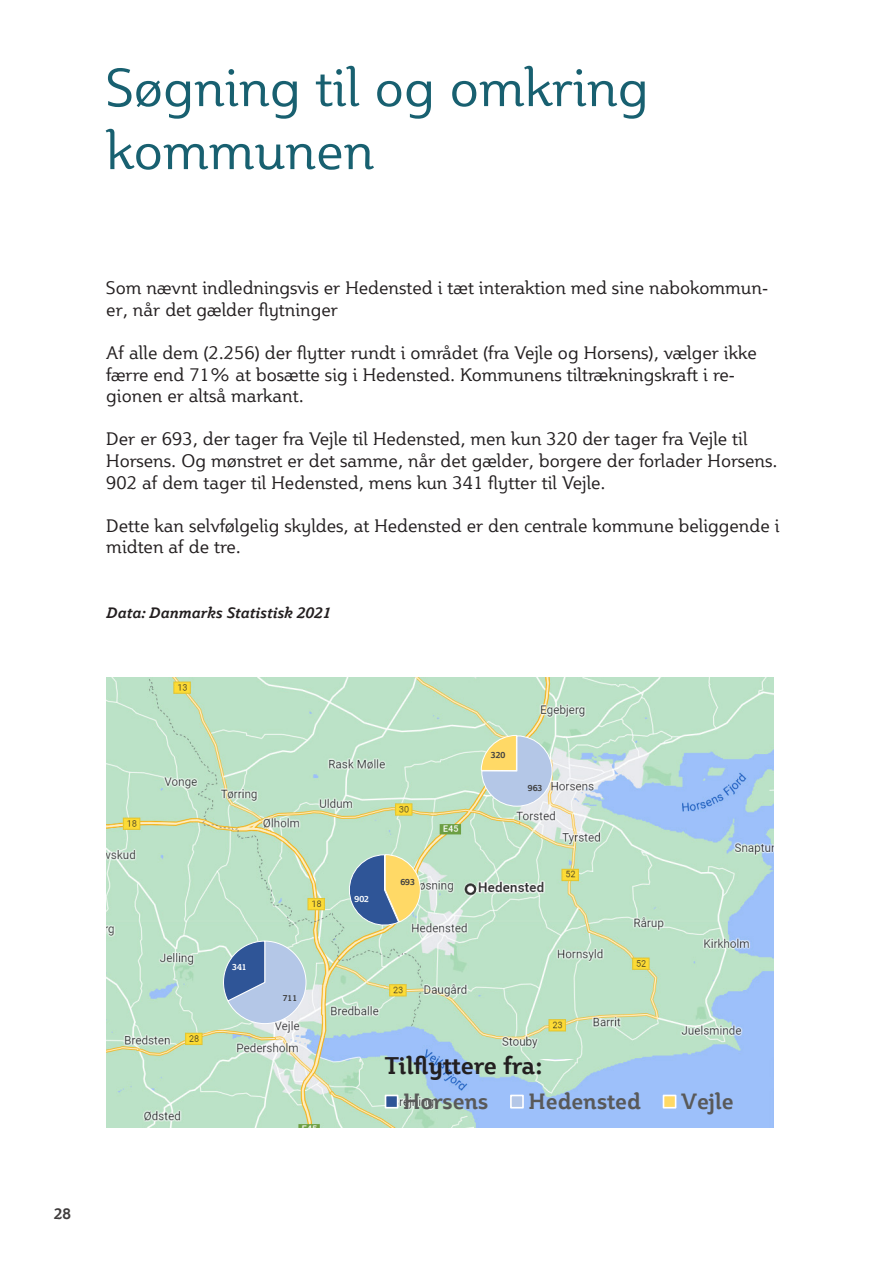
<style>
.page{position:relative;width:893px;height:1263px;background:#fff}
.page>*{position:absolute;margin:0;border:0;box-sizing:border-box;transform-origin:0 0}
.R2{font:52.5px "Plume";color:#186070}
.t1{font:700 24px "Plume";color:#231f20}
.t2{font:700 21.9px "Plume";color:#595959}
.t3{font:18px/21.6px "Plume";color:#231f20}
.t4{font:italic 700 15px "Plume";color:#231f20}
.t5{font:700 15px "Plume";color:#3e3b3b}
.t6{font:700 8.55px "Plume";color:#404040}
.t7{font:700 8.55px "Plume";color:#fff}
</style>
<div class="page">
<img style="left:106px;top:677px;width:668px;height:451px">
<svg style="left:218px;top:940px;width:89px;height:84px;background:#9eb8d0"></svg>
<svg style="left:344px;top:854px;width:77px;height:76px;background:#a0ae9d"></svg>
<div style="left:482px;top:736px;width:70px;height:70px;background:#b4c7e7;border-radius:35px"></div>
<svg style="left:481px;top:735px;width:36px;height:36px"></svg>
<svg style="left:530px;top:1060px;width:105px;height:3px"></svg>
<div style="left:385px;top:1095px;width:13px;height:13px;background:#2f5597"></div>
<div style="left:385px;top:1095px;width:13px;height:13px;border:2px solid #fff"></div>
<div style="left:511px;top:1095px;width:12px;height:13px;background:#b4c7e7"></div>
<div style="left:510px;top:1095px;width:14px;height:13px;border:2px solid #fff"></div>
<div style="left:663px;top:1095px;width:13px;height:13px;background:#ffd966"></div>
<div style="left:663px;top:1095px;width:13px;height:13px;border:2px solid #fff"></div>
<p class="R2" style="left:106px;top:55px;width:544px">Søgning til og omkring</p>
<p class="R2" style="left:106px;top:118px;width:270px">kommunen</p>
<p class="t3" style="left:106px;top:277px;width:663px">Som nævnt indledningsvis er Hedensted i tæt interaktion med sine nabokommun&shy;er, når det gælder flytninger</p>
<p class="t3" style="left:106px;top:342px;width:652px">Af alle dem (2.256) der flytter rundt i området (fra Vejle og Horsens), vælger ikke færre end 71% at bosætte sig i Hedensted. Kommunens tiltrækningskraft i re&shy;gionen er altså markant.</p>
<p class="t3" style="left:106px;top:428px;width:673px">Der er 693, der tager fra Vejle til Hedensted, men kun 320 der tager fra Vejle til<br>Horsens. Og mønstret er det samme, når det gælder, borgere der forlader Horsens.<br>902 af dem tager til Hedensted, mens kun 341 flytter til Vejle.</p>
<p class="t3" style="left:106px;top:514px;width:675px">Dette kan selvfølgelig skyldes, at Hedensted er den centrale kommune beliggende i midten af de tre.</p>
<p class="t4" style="left:106px;top:603px;width:226px">Data: Danmarks Statistisk 2021</p>
<p class="t5" style="left:54px;top:1204px;width:19px">28</p>
<p class="t7" style="left:232px;top:961px;width:16px">341</p>
<p class="t6" style="left:283px;top:993px;width:16px">711</p>
<p class="t7" style="left:355px;top:893px;width:16px">902</p>
<p class="t6" style="left:400px;top:876px;width:16px">693</p>
<p class="t6" style="left:491px;top:749px;width:16px">320</p>
<p class="t6" style="left:528px;top:782px;width:16px">963</p>
<p class="t1" style="left:385px;top:1050px;width:160px">Tilflyttere fra:</p>
<p class="t2" style="left:403px;top:1087px;width:87px">Horsens</p>
<p class="t2" style="left:529px;top:1087px;width:114px">Hedensted</p>
<p class="t2" style="left:681px;top:1087px;width:54px">Vejle</p>
</div>
